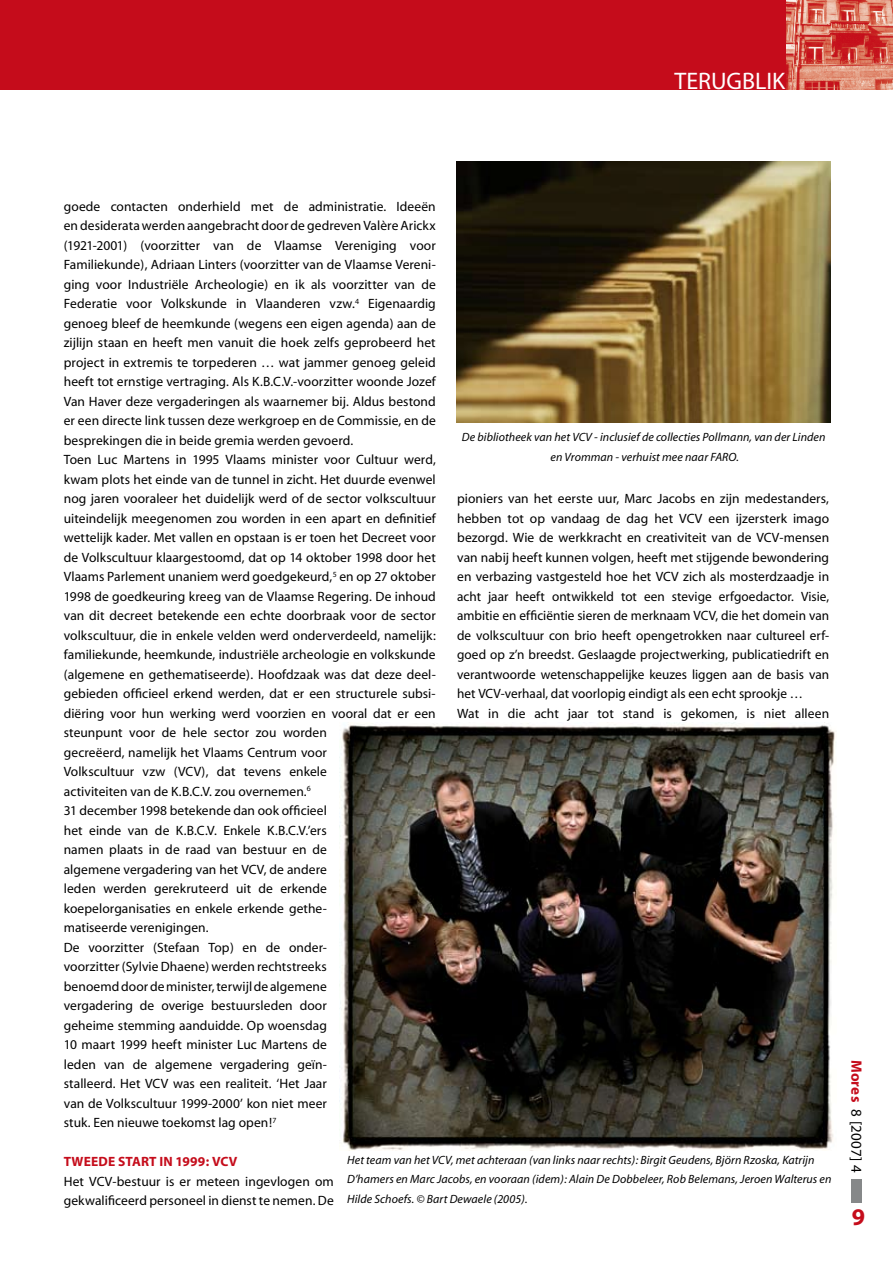
<style>
.page{position:relative;width:893px;height:1263px;background:#fff}
.page>*{position:absolute;margin:0;border:0;box-sizing:border-box;transform-origin:0 0}
.t1{font:24px "Myriad";color:#fff}
.t2{font:700 24px "Myriad";color:#c50c1b}
.t3{font:15px "Myriad";color:#000}
.t4{font:13.5px/19.5px "Myriad";letter-spacing:.005em;color:#000}
.t5{font:700 13.5px "Myriad";letter-spacing:.01em;color:#c50c1b}
.t6{font:italic 12px/19.5px "Myriad";letter-spacing:.005em;color:#000}
.s1{font-weight:700;color:#c50c1b}
</style>
<div class="page">
<div style="left:0;top:0;width:893px;height:89px;background:#c50c1b"></div>
<div style="left:851px;top:1179px;width:11px;height:23px;background:#868889"></div>
<img style="left:787px;top:0;width:106px;height:89px">
<img style="left:340px;top:723px;width:495px;height:428px">
<img style="left:457px;top:162px;width:374px;height:261px">
<h1 class="t1" style="left:674px;top:69px;width:112px">TERUGBLIK</h1>
<p class="t4" style="left:64px;top:197px;width:374px">goede contacten onderhield met de administratie. Ideeën en desiderata werden aangebracht door de gedreven Valère Arickx (1921-2001) (voorzitter van de Vlaamse Vereniging voor Familiekunde), Adriaan Linters (voorzitter van de Vlaamse Vereni&shy;ging voor Industriële Archeologie) en ik als voorzitter van de Federatie voor Volkskunde in Vlaanderen vzw.<sup>4</sup> Eigenaardig genoeg bleef de heemkunde (wegens een eigen agenda) aan de zijlijn staan en heeft men vanuit die hoek zelfs geprobeerd het project in extremis te torpederen … wat jammer genoeg geleid heeft tot ernstige vertraging. Als K.B.C.V.-voorzitter woonde Jozef Van Haver deze vergaderingen als waarnemer bij. Aldus bestond er een directe link tussen deze werkgroep en de Commissie, en de besprekingen die in beide gremia werden gevoerd.<br>Toen Luc Martens in 1995 Vlaams minister voor Cultuur werd, kwam plots het einde van de tunnel in zicht. Het duurde evenwel nog jaren vooraleer het duidelijk werd of de sector volkscultuur uiteindelijk meegenomen zou worden in een apart en definitief wettelijk kader. Met vallen en opstaan is er toen het Decreet voor de Volkscultuur klaargestoomd, dat op 14 oktober 1998 door het Vlaams Parlement unaniem werd goedgekeurd,<sup>5</sup> en op 27 oktober 1998 de goedkeuring kreeg van de Vlaamse Regering. De inhoud van dit decreet betekende een echte doorbraak voor de sector volkscultuur, die in enkele velden werd onderverdeeld, namelijk: familiekunde, heemkunde, industriële archeologie en volkskunde (algemene en gethematiseerde). Hoofdzaak was dat deze deel&shy;gebieden officieel erkend werden, dat er een structurele subsi&shy;diëring voor hun werking werd voorzien en vooral dat er een steunpunt voor de hele sector zou worden<br>gecreëerd, namelijk het Vlaams Centrum voor<br>Volkscultuur vzw (VCV), dat tevens enkele<br>activiteiten van de K.B.C.V. zou overnemen.<sup>6<br></sup>31 december 1998 betekende dan ook officieel<br>het einde van de K.B.C.V. Enkele K.B.C.V.’ers<br>namen plaats in de raad van bestuur en de<br>algemene vergadering van het VCV, de andere<br>leden werden gerekruteerd uit de erkende koepelorganisaties en enkele erkende gethe-<br>matiseerde verenigingen.<br>De voorzitter (Stefaan Top) en de onder-<br>voorzitter (Sylvie Dhaene) werden rechtstreeks<br>benoemd door de minister, terwijl de algemene<br>vergadering de overige bestuursleden door<br>geheime stemming aanduidde. Op woensdag<br>10 maart 1999 heeft minister Luc Martens de<br>leden van de algemene vergadering geïn-<br>stalleerd. Het VCV was een realiteit. ‘Het Jaar<br>van de Volkscultuur 1999-2000’ kon niet meer<br>stuk. Een nieuwe toekomst lag open!<sup>7</sup></p>
<p class="t5" style="left:64px;top:1155px;width:175px">TWEEDE START IN 1999: VCV</p>
<p class="t4" style="left:64px;top:1172px;width:272px">Het VCV-bestuur is er meteen ingevlogen om gekwalificeerd personeel in dienst te nemen. De</p>
<p class="t6" style="left:462px;top:428px;width:365px;text-align:center">De bibliotheek van het VCV - inclusief de collecties Pollmann, van der Linden en Vromman - verhuist mee naar FARO.</p>
<p class="t4" style="left:457px;top:490px;width:374px">pioniers van het eerste uur, Marc Jacobs en zijn medestanders, hebben tot op vandaag de dag het VCV een ijzersterk imago bezorgd. Wie de werkkracht en creativiteit van de VCV-mensen van nabij heeft kunnen volgen, heeft met stijgende bewondering en verbazing vastgesteld hoe het VCV zich als mosterdzaadje in acht jaar heeft ontwikkeld tot een stevige erfgoedactor. Visie, ambitie en efficiëntie sieren de merknaam VCV, die het domein van de volkscultuur con brio heeft opengetrokken naar cultureel erf&shy;goed op z’n breedst. Geslaagde projectwerking, publicatiedrift en verantwoorde wetenschappelijke keuzes liggen aan de basis van het VCV-verhaal, dat voorlopig eindigt als een echt sprookje …<br>Wat in die acht jaar tot stand is gekomen, is niet alleen</p>
<p class="t6" style="left:347px;top:1151px;width:486px">Het team van het VCV, met achteraan (van links naar rechts): Birgit Geudens, Björn Rzoska, Katrijn<br>D’hamers en Marc Jacobs, en vooraan (idem): Alain De Dobbeleer, Rob Belemans, Jeroen Walterus en<br>Hilde Schoefs. © Bart Dewaele (2005).</p>
<p class="t3" style="left:864px;top:1059px;width:115px;rotate:90deg"><span class="s1">MORES</span> 8 [2007] 4</p>
<h1 class="t2" style="left:852px;top:1204px;width:15px">9</h1>
</div>
